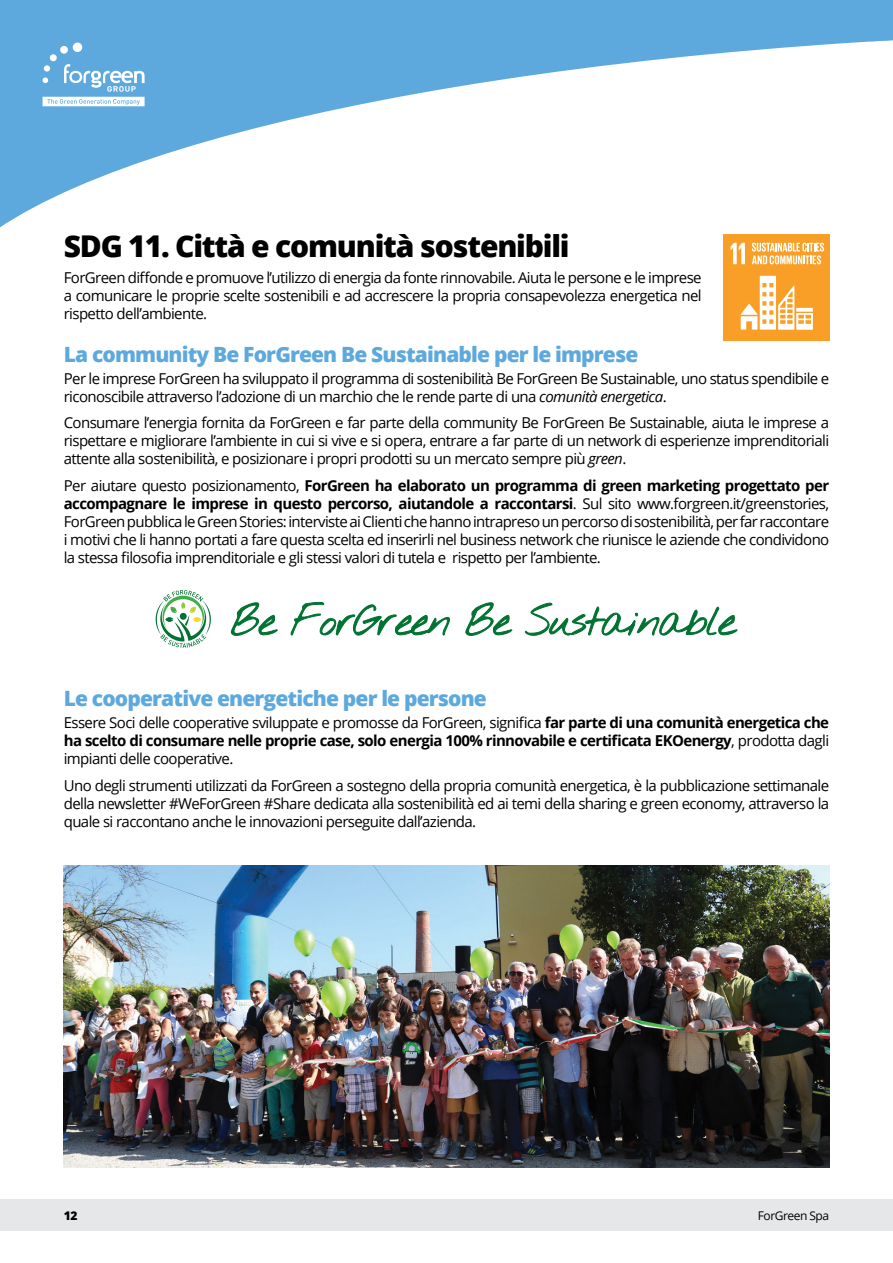
<style>
.page{position:relative;width:893px;height:1263px;background:#fff}
.page>*{position:absolute;margin:0;border:0;box-sizing:border-box;transform-origin:0 0}
.t1{font:800 30px "Open Sans";letter-spacing:-.04em;color:#000}
.t2{font:800 21px "Open Sans";letter-spacing:-.04em;color:#5da9dd}
.t3{font:15px/18px "Open Sans";letter-spacing:-.04em;color:#000;text-align:justify}
.t4{font:700 15px/18px "Open Sans";letter-spacing:-.04em;color:#000;text-align:justify}
.t5{font:12px "Open Sans";letter-spacing:-.04em;color:#000}
.t6{font:800 12px "Open Sans";color:#000}
.s1{font-style:italic}
.s2{font-weight:700}
.s3{font-weight:400}
</style>
<div class="page">
<svg style="left:0;top:0;width:872px;height:247px"></svg>
<svg style="left:872px;top:0;width:21px;height:42px"></svg>
<div style="left:0;top:1199px;width:893px;height:32px;background:#e6e7e8"></div>
<div style="left:73px;top:43px;width:9px;height:9px;background:#fff;border-radius:50%"></div>
<div style="left:60px;top:46px;width:8px;height:8px;background:#fff;border-radius:50%"></div>
<div style="left:50px;top:54px;width:7px;height:7px;background:#fff;border-radius:50%"></div>
<svg style="left:43px;top:64px;width:102px;height:42px"></svg>
<img style="left:64px;top:865px;width:765px;height:302px">
<div style="left:723px;top:234px;width:106px;height:106px;background:#f99e26"></div>
<svg style="left:730px;top:243px;width:15px;height:21px"></svg>
<svg style="left:741px;top:276px;width:72px;height:54px"></svg>
<svg style="left:752px;top:243px;width:72px;height:21px"></svg>
<svg style="left:156px;top:590px;width:55px;height:58px"></svg>
<svg style="left:231px;top:602px;width:507px;height:34px"></svg>
<h1 class="t1" style="left:64px;top:223px;width:507px">SDG 11. Città e comunità sostenibili</h1>
<p class="t3" style="left:64px;top:268px;width:639px">ForGreen diffonde e promuove l’utilizzo di energia da fonte rinnovabile. Aiuta le persone e le imprese a comunicare le proprie scelte sostenibili e ad accrescere la propria consapevolezza energetica nel rispetto dell’ambiente.</p>
<h2 class="t2" style="left:64px;top:338px;width:576px">La community Be ForGreen Be Sustainable per le imprese</h2>
<p class="t3" style="left:64px;top:369px;width:767px">Per le imprese ForGreen ha sviluppato il programma di sostenibilità Be ForGreen Be Sustainable, uno status spendibile e riconoscibile attraverso l’adozione di un marchio che le rende parte di una <span class="s1">comunità energetica</span>.</p>
<p class="t3" style="left:64px;top:413px;width:767px">Consumare l’energia fornita da ForGreen e far parte della community Be ForGreen Be Sustainable, aiuta le imprese a rispettare e migliorare l’ambiente in cui si vive e si opera, entrare a far parte di un network di esperienze imprenditoriali attente alla sostenibilità, e posizionare i propri prodotti su un mercato sempre più <span class="s1">green</span>.</p>
<p class="t3" style="left:64px;top:476px;width:767px">Per aiutare questo posizionamento, <span class="s2">ForGreen ha elaborato un programma di green marketing progettato per accompagnare le imprese in questo percorso, aiutandole a raccontarsi</span>. Sul sito www.forgreen.it/greenstories, ForGreen pubblica le Green Stories: interviste ai Clienti che hanno intrapreso un percorso di sostenibilità, per far raccontare i motivi che li hanno portati a fare questa scelta ed inserirli nel business network che riunisce le aziende che condividono la stessa filosofia imprenditoriale e gli stessi valori di tutela e rispetto per l’ambiente.</p>
<h2 class="t2" style="left:64px;top:682px;width:425px">Le cooperative energetiche per le persone</h2>
<p class="t4" style="left:64px;top:713px;width:767px"><span class="s3">Essere Soci delle cooperative sviluppate e promosse da ForGreen, significa</span> far parte di una comunità energetica che ha scelto di consumare nelle proprie case, solo energia 100% rinnovabile e certificata EKOenergy<span class="s3">, prodotta dagli impianti delle cooperative.</span></p>
<p class="t3" style="left:64px;top:776px;width:767px">Uno degli strumenti utilizzati da ForGreen a sostegno della propria comunità energetica, è la pubblicazione settimanale della newsletter #WeForGreen #Share dedicata alla sostenibilità ed ai temi della sharing e green economy, attraverso la quale si raccontano anche le innovazioni perseguite dall’azienda.</p>
<p class="t6" style="left:64px;top:1206px;width:15px">12</p>
<p class="t5" style="left:758px;top:1207px;width:73px">ForGreen Spa</p>
</div>
